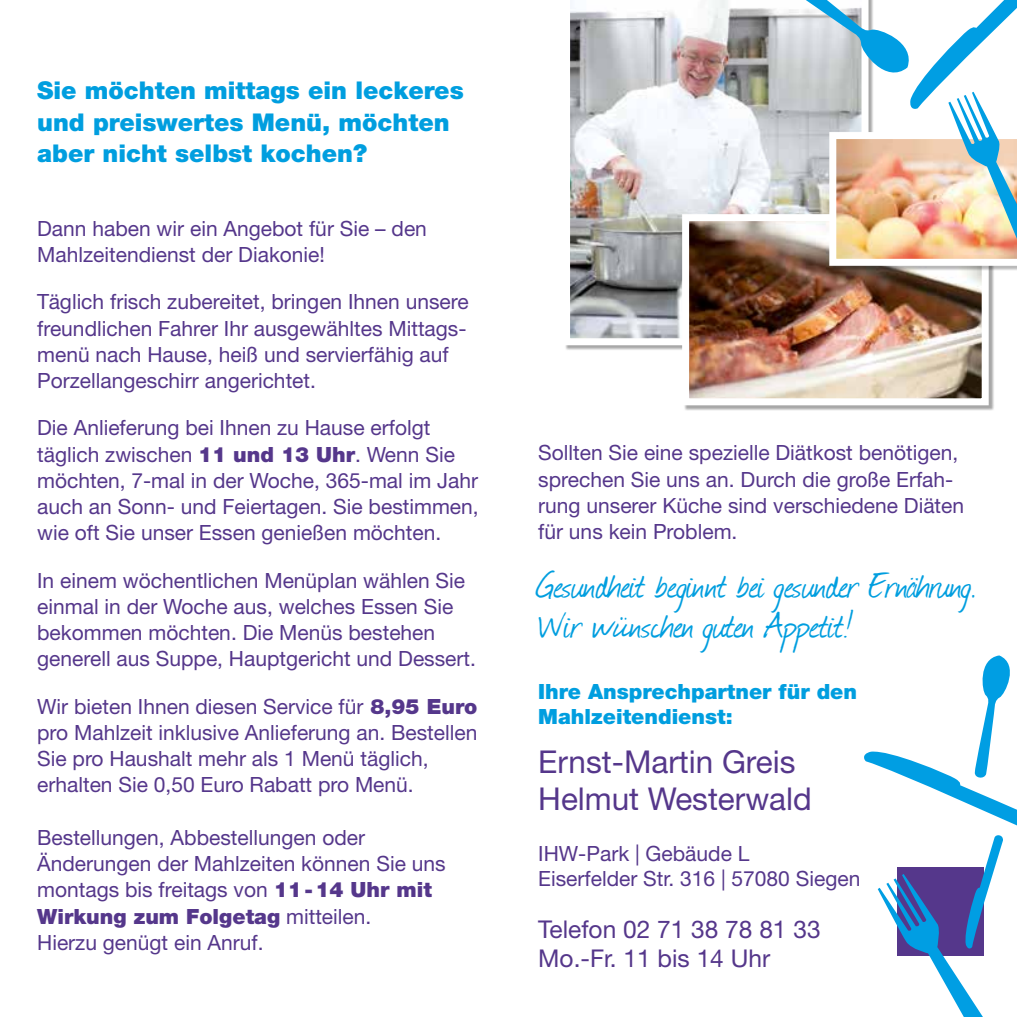
<style>
.page{position:relative;width:1017px;height:1017px;background:#fff}
.page>*{position:absolute;margin:0;border:0;box-sizing:border-box;transform-origin:0 0}
.t1{font:43.75px/40.2px "Journal";color:#009edf}
.t2{font:31.5px/36.8px "Helvetica Neue LT Std";color:#55378b}
.t3{font:900 24.5px/31.5px "Helvetica Neue LT Std";color:#009edf}
.t4{font:24.5px/29.4px "Helvetica Neue LT Std";color:#55378b}
.t5{font:21px/26.2px "Helvetica Neue LT Std";color:#55378b}
.t6{font:900 21px/25.2px "Helvetica Neue LT Std";color:#009edf}
.s1{font-weight:900}
</style>
<div class="page">
<img style="left:570px;top:0;width:210px;height:339px">
<div style="left:683px;top:215px;width:311px;height:196px;background:#000;opacity:.35"></div>
<img style="left:690px;top:222px;width:291px;height:175px">
<div style="left:682px;top:214px;width:307px;height:191px;border:7px solid #fff"></div>
<svg style="left:864px;top:655px;width:153px;height:362px"></svg>
<img style="left:780px;top:0;width:237px;height:285px">
<p class="t3" style="left:37px;top:75px;width:428px">Sie möchten mittags ein leckeres und preiswertes Menü, möchten aber nicht selbst kochen?</p>
<p class="t5" style="left:37px;top:215px;width:391px">Dann haben wir ein Angebot für Sie – den<br>Mahlzeitendienst der Diakonie!</p>
<p class="t5" style="left:37px;top:288px;width:433px">Täglich frisch zubereitet, bringen Ihnen unsere freundlichen Fahrer Ihr ausgewähltes Mittags&shy;menü nach Hause, heiß und servierfähig auf Porzellangeschirr angerichtet.</p>
<p class="t5" style="left:37px;top:414px;width:443px">Die Anlieferung bei Ihnen zu Hause erfolgt täglich zwischen <span class="s1">11 und 13 Uhr</span>. Wenn Sie möchten, 7-mal in der Woche, 365-mal im Jahr auch an Sonn- und Feiertagen. Sie bestimmen, wie oft Sie unser Essen genießen möchten.</p>
<p class="t5" style="left:37px;top:567px;width:440px">In einem wöchentlichen Menüplan wählen Sie einmal in der Woche aus, welches Essen Sie bekommen möchten. Die Menüs bestehen generell aus Suppe, Hauptgericht und Dessert.</p>
<p class="t5" style="left:37px;top:693px;width:442px">Wir bieten Ihnen diesen Service für <span class="s1">8,95 Euro </span>pro Mahlzeit inklusive Anlieferung an. Bestellen Sie pro Haushalt mehr als 1 Menü täglich, erhalten Sie 0,50 Euro Rabatt pro Menü.</p>
<p class="t5" style="left:37px;top:824px;width:410px">Bestellungen, Abbestellungen oder Änderungen der Mahlzeiten können Sie uns montags bis freitags von <span class="s1">11-14 Uhr mit Wirkung zum Folgetag</span> mitteilen.<br>Hierzu genügt ein Anruf.</p>
<p class="t5" style="left:538px;top:440px;width:427px">Sollten Sie eine spezielle Diätkost benötigen, sprechen Sie uns an. Durch die große Erfah&shy;rung unserer Küche sind verschiedene Diäten für uns kein Problem.</p>
<h1 class="t1" style="left:538px;top:564px;width:441px">Gesundheit beginnt bei gesunder Ernährung.<br>Wir wünschen guten Appetit!</h1>
<p class="t6" style="left:538px;top:679px;width:320px">Ihre Ansprechpartner für den<br>Mahlzeitendienst:</p>
<h2 class="t2" style="left:538px;top:743px;width:275px">Ernst-Martin Greis<br>Helmut Westerwald</h2>
<p class="t5" style="left:538px;top:840px;width:324px;line-height:25.2px">IHW-Park | Gebäude L<br>Eiserfelder Str. 316 | 57080 Siegen</p>
<p class="t4" style="left:538px;top:914px;width:284px">Telefon 02 71 38 78 81 33<br>Mo.-Fr. 11 bis 14 Uhr</p>
</div>
